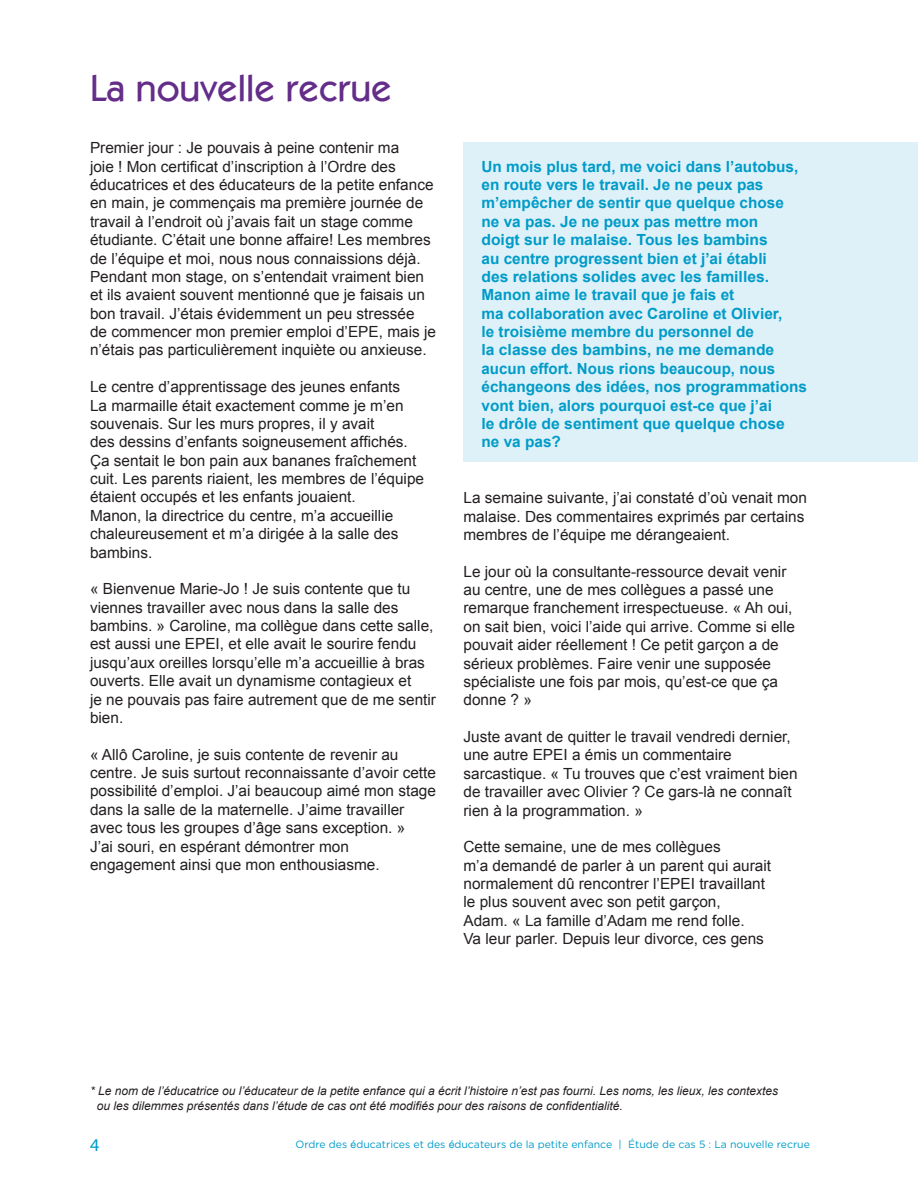
<style>
.page{position:relative;width:918px;height:1188px;background:#fff}
.page>*{position:absolute;margin:0;border:0;box-sizing:border-box;transform-origin:0 0}
.t1{font:500 37.5px "ITC Kabel Std";color:#642d89}
.t2{font:18px "Myriad Pro";color:#009bc8}
.t3{font:15.3px/18.3px "Arial";color:#231f20}
.Paragraph_Style_1{font:700 15.3px/18.5px "Arial";color:#009bc8}
.t4{font:italic 12px/15px "Arial";color:#231f20}
.t5{font:10.5px "Gotham Rounded";color:#009bc8}
.s1{font-family:"Helvetica LT Std"}
</style>
<div class="page">
<div style="left:464px;top:142px;width:454px;height:320px;background:#dff1f8"></div>
<p class="t1" style="left:90px;top:66px;width:304px">La nouvelle recrue</p>
<p class="t3" style="left:90px;top:139px;width:348px">Premier jour : Je pouvais à peine contenir ma<br>joie ! Mon certificat d’inscription à l’Ordre des éducatrices et des éducateurs de la petite enfance en main, je commençais ma première journée de travail à l’endroit où j’avais fait un stage comme étudiante. C’était une bonne affaire! Les membres de l’équipe et moi, nous nous connaissions déjà.<br>Pendant mon stage, on s’entendait vraiment bien et ils avaient souvent mentionné que je faisais un bon travail. J’étais évidemment un peu stressée<br>de commencer mon premier emploi d’EPE, mais je n’étais pas particulièrement inquiète ou anxieuse.</p>
<p class="t3" style="left:90px;top:378px;width:336px">Le centre d’apprentissage des jeunes enfants<br>La marmaille était exactement comme je m’en souvenais. Sur les murs propres, il y avait<br>des dessins d’enfants soigneusement affichés.<br>Ça sentait le bon pain aux bananes fraîchement cuit. Les parents riaient, les membres de l’équipe étaient occupés et les enfants jouaient.<br>Manon, la directrice du centre, m’a accueillie chaleureusement et m’a dirigée à la salle des bambins.</p>
<p class="t3" style="left:90px;top:580px;width:348px">« Bienvenue Marie-Jo ! Je suis contente que tu viennes travailler avec nous dans la salle des bambins. » Caroline, ma collègue dans cette salle, est aussi une EPEI, et elle avait le sourire fendu jusqu’aux oreilles lorsqu’elle m’a accueillie à bras ouverts. Elle avait un dynamisme contagieux et<br>je ne pouvais pas faire autrement que de me sentir bien.</p>
<p class="t3" style="left:90px;top:745px;width:348px">« Allô Caroline, je suis contente de revenir au centre. Je suis surtout reconnaissante d’avoir cette possibilité d’emploi. J’ai beaucoup aimé mon stage dans la salle de la maternelle. J’aime travailler avec tous les groupes d’âge sans exception. »<br>J’ai souri, en espérant démontrer mon engagement ainsi que mon enthousiasme.</p>
<p class="Paragraph_Style_1" style="left:482px;top:158px;width:327px">Un mois plus tard, me voici dans l’autobus, en route vers le travail. Je ne peux pas m’empêcher de sentir que quelque chose<br>ne va pas. Je ne peux pas mettre mon<br>doigt sur le malaise. Tous les bambins<br>au centre progressent bien et j’ai établi<br>des relations solides avec les familles.<br>Manon aime le travail que je fais et<br>ma collaboration avec Caroline et Olivier,<br>le troisième membre du personnel de<br>la classe des bambins, ne me demande aucun effort. Nous rions beaucoup, nous échangeons des idées, nos programmations vont bien, alors pourquoi est-ce que j’ai<br>le drôle de sentiment que quelque chose<br>ne va pas?</p>
<p class="t3" style="left:464px;top:489px;width:345px">La semaine suivante, j’ai constaté d’où venait mon malaise. Des commentaires exprimés par certains membres de l’équipe me dérangeaient.</p>
<p class="t3" style="left:464px;top:562px;width:333px">Le jour où la consultante-ressource devait venir au centre, une de mes collègues a passé une remarque franchement irrespectueuse. « Ah oui, on sait bien, voici l’aide qui arrive. Comme si elle pouvait aider réellement ! Ce petit garçon a de sérieux problèmes. Faire venir une supposée spécialiste une fois par mois, qu’est-ce que ça donne ? »</p>
<p class="t3" style="left:464px;top:728px;width:336px">Juste avant de quitter le travail vendredi dernier, une autre EPEI a émis un commentaire sarcastique. « Tu trouves que c’est vraiment bien de travailler avec Olivier ? Ce gars-là ne connaît rien à la programmation. »</p>
<p class="t3" style="left:464px;top:838px;width:309px">Cette semaine, une de mes collègues<br>m’a demandé de parler à un parent qui aurait normalement dû rencontrer l’EPEI travaillant le plus souvent avec son petit garçon,<br>Adam. « La famille d’Adam me rend folle.<br>Va leur parler. Depuis leur divorce, ces gens</p>
<p class="t4" style="left:97px;top:1084px;width:683px;text-indent:-7px">* Le nom de l’éducatrice ou l’éducateur de la petite enfance qui a écrit l’histoire n’est pas fourni. Les noms, les lieux, les contextes ou les dilemmes présentés dans l’étude de cas ont été modifiés pour des raisons de confidentialité.</p>
<p class="t5" style="left:296px;top:1137px;width:516px">Ordre des <span class="s1">é</span>ducatrices et des <span class="s1">é</span>ducateurs de la petite enfance | Étude de cas 5 : La nouvelle recrue</p>
<p class="t2" style="left:90px;top:1134px;width:11px">4</p>
</div>
